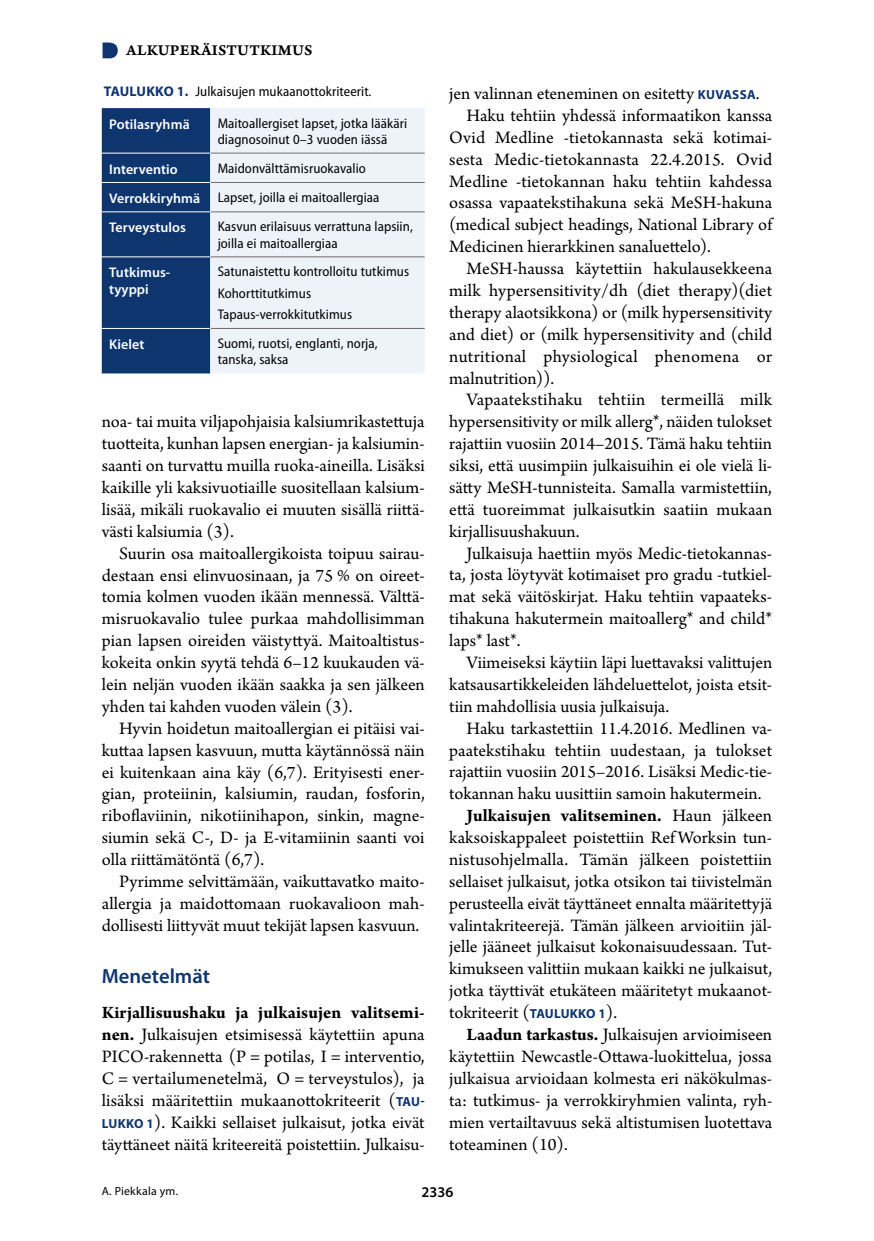
<style>
.page{position:relative;width:874px;height:1241px;background:#fff}
.page>*{position:absolute;margin:0;border:0;box-sizing:border-box;transform-origin:0 0}
.t1{font:600 20.65px "Myriad Pro";color:#0f356f}
.t2{font:18.38px/21.9px "Arno Pro";color:#000;text-align:justify}
.t3{font:700 18.38px "Arno Pro";letter-spacing:.005em;color:#000}
.t4{font:15.75px "Arno Pro Smbd Caption";letter-spacing:.015em;color:#000}
.t5{font:600 14.88px "Myriad Pro";color:#000}
.t6{font:semi-condensed 14px/16.6px "Myriad Pro";letter-spacing:.005em;color:#000}
.t7{font:600 14px/16.6px "Myriad Pro";letter-spacing:.005em;color:#fff}
.t8{font:11.9px "Myriad Pro";letter-spacing:.02em;color:#000}
.s1{font-weight:700;font-stretch:normal;color:#0f356f}
.s2{font-weight:600;font-stretch:normal;color:#fff}
.s3{font-weight:700}
.s4{font-family:"Myriad Pro";font-weight:700;font-size:13.12px;color:#0f356f}
.s5{font-weight:400}
</style>
<div class="page">
<div style="left:102px;top:108px;width:108px;height:265px;background:#0f356f"></div>
<div style="left:210px;top:108px;width:214px;height:265px;background:#eef3fa"></div>
<hr style="left:210px;top:153px;width:214px;height:1px;background:#716f6d">
<hr style="left:210px;top:182px;width:214px;height:1px;background:#716f6d">
<hr style="left:210px;top:211px;width:214px;height:1px;background:#716f6d">
<hr style="left:210px;top:256px;width:214px;height:1px;background:#716f6d">
<hr style="left:210px;top:328px;width:214px;height:1px;background:#716f6d">
<hr style="left:102px;top:153px;width:108px;height:1px;background:#fff">
<hr style="left:102px;top:182px;width:108px;height:1px;background:#fff">
<hr style="left:102px;top:211px;width:108px;height:1px;background:#fff">
<hr style="left:102px;top:256px;width:108px;height:1px;background:#fff">
<hr style="left:102px;top:328px;width:108px;height:1px;background:#fff">
<svg style="left:102px;top:42px;width:16px;height:16px"></svg>
<p class="t4" style="left:126px;top:41px;width:188px">ALKUPERÄISTUTKIMUS</p>
<p class="t6" style="left:104px;top:83px;width:269px"><span class="s1">TAULUKKO 1.</span> Julkaisujen mukaanottokriteerit.</p>
<p class="t7" style="left:109px;top:115px;width:82px">Potilasryhmä</p>
<p class="t6" style="left:217px;top:114px;width:191px">Maitoallergiset lapset, jotka lääkäri diagnosoinut 0–3 vuoden iässä</p>
<p class="t7" style="left:109px;top:160px;width:70px">Interventio</p>
<p class="t6" style="left:109px;top:153px;width:271px;line-height:29.9px;text-indent:108px">Maidonvälttämisruokavalio<br><span class="s2">Verrokkiryhmä</span> Lapset, joilla ei maitoallergiaa<br><span class="s2">Terveystulos</span></p>
<p class="t6" style="left:217px;top:218px;width:196px">Kasvun erilaisuus verrattuna lapsiin, joilla ei maitoallergiaa</p>
<p class="t7" style="left:109px;top:264px;width:63px">Tutkimus&shy;tyyppi</p>
<p class="t6" style="left:217px;top:260px;width:193px;line-height:21.5px">Satunaistettu kontrolloitu tutkimus<br>Kohorttitutkimus<br>Tapaus-verrokkitutkimus</p>
<p class="t7" style="left:109px;top:335px;width:37px">Kielet</p>
<p class="t6" style="left:217px;top:334px;width:161px">Suomi, ruotsi, englanti, norja, tanska, saksa</p>
<p class="t2" style="left:102px;top:412px;width:324px">noa- tai muita viljapohjaisia kalsiumrikastettuja tuotteita, kunhan lapsen energian- ja kalsiumin&shy;saanti on turvattu muilla ruoka-aineilla. Lisäksi kaikille yli kaksivuotiaille suositellaan kalsium&shy;lisää, mikäli ruokavalio ei muuten sisällä riittä&shy;västi kalsiumia (3).</p>
<p class="t2" style="left:102px;top:543px;width:324px;text-indent:17px">Suurin osa maitoallergikoista toipuu sairau&shy;destaan ensi elinvuosinaan, ja 75 % on oireet&shy;tomia kolmen vuoden ikään mennessä. Välttä&shy;misruokavalio tulee purkaa mahdollisimman pian lapsen oireiden väistyttyä. Maitoaltistus&shy;kokeita onkin syytä tehdä 6–12 kuukauden vä&shy;lein neljän vuoden ikään saakka ja sen jälkeen yhden tai kahden vuoden välein (3).</p>
<p class="t2" style="left:102px;top:718px;width:324px;text-indent:17px">Hyvin hoidetun maitoallergian ei pitäisi vai&shy;kuttaa lapsen kasvuun, mutta käytännössä näin ei kuitenkaan aina käy (6,7). Erityisesti ener&shy;gian, proteiinin, kalsiumin, raudan, fosforin, riboflaviinin, nikotiinihapon, sinkin, magne&shy;siumin sekä C-, D- ja E-vitamiinin saanti voi olla riittämätöntä (6,7).</p>
<p class="t2" style="left:102px;top:871px;width:324px;text-indent:17px">Pyrimme selvittämään, vaikuttavatko maito&shy;allergia ja maidottomaan ruokavalioon mah&shy;dollisesti liittyvät muut tekijät lapsen kasvuun.</p>
<p class="t1" style="left:102px;top:963px;width:110px">Menetelmät</p>
<p class="t2" style="left:102px;top:1002px;width:324px"><span class="s3">Kirjallisuushaku ja julkaisujen valitsemi&shy;nen.</span> Julkaisujen etsimisessä käytettiin apuna PICO-rakennetta (P = potilas, I = interventio, C = vertailumenetelmä, O = terveystulos), ja lisäksi määritettiin mukaanottokriteerit (<span class="s4">TAU-LUKKO 1</span>). Kaikki sellaiset julkaisut, jotka eivät täyttäneet näitä kriteereitä poistettiin. Julkaisu-</p>
<p class="t2" style="left:449px;top:84px;width:311px">jen valinnan eteneminen on esitetty <span class="s4">KUVASSA</span>.</p>
<p class="t2" style="left:466px;top:105px;width:307px">Haku tehtiin yhdessä informaatikon kanssa</p>
<p class="t2" style="left:449px;top:127px;width:324px">Ovid Medline ‑tietokannasta sekä kotimai-</p>
<p class="t2" style="left:449px;top:149px;width:324px">sesta Medic-tietokannasta 22.4.2015. Ovid</p>
<p class="t2" style="left:449px;top:171px;width:324px">Medline ‑tietokannan haku tehtiin kahdessa</p>
<p class="t2" style="left:449px;top:193px;width:324px">osassa vapaatekstihakuna sekä MeSH-hakuna</p>
<p class="t2" style="left:449px;top:215px;width:324px">(medical subject headings, National Library of</p>
<p class="t2" style="left:449px;top:237px;width:263px">Medicinen hierarkkinen sanaluettelo).</p>
<p class="t2" style="left:466px;top:258px;width:307px">MeSH-haussa käytettiin hakulausekkeena</p>
<p class="t2" style="left:449px;top:280px;width:324px">milk hypersensitivity/dh (diet therapy)(diet</p>
<p class="t2" style="left:449px;top:302px;width:324px">therapy alaotsikkona) or (milk hypersensitivity</p>
<p class="t2" style="left:449px;top:324px;width:324px">and diet) or (milk hypersensitivity and (child</p>
<p class="t2" style="left:449px;top:346px;width:324px">nutritional physiological phenomena or</p>
<p class="t2" style="left:449px;top:368px;width:107px">malnutrition)).</p>
<p class="t2" style="left:466px;top:390px;width:307px">Vapaatekstihaku tehtiin termeillä milk</p>
<p class="t2" style="left:449px;top:412px;width:324px">hypersensitivity or milk allerg*, näiden tulokset</p>
<p class="t2" style="left:449px;top:433px;width:324px">rajattiin vuosiin 2014–2015. Tämä haku tehtiin</p>
<p class="t2" style="left:449px;top:455px;width:324px">siksi, että uusimpiin julkaisuihin ei ole vielä li-</p>
<p class="t2" style="left:449px;top:477px;width:324px">sätty MeSH-tunnisteita. Samalla varmistettiin,</p>
<p class="t2" style="left:449px;top:499px;width:324px">että tuoreimmat julkaisutkin saatiin mukaan</p>
<p class="t2" style="left:449px;top:521px;width:132px">kirjallisuushakuun.</p>
<p class="t2" style="left:466px;top:543px;width:307px">Julkaisuja haettiin myös Medic-tietokannas-</p>
<p class="t2" style="left:449px;top:565px;width:324px">ta, josta löytyvät kotimaiset pro gradu ‑tutkiel-</p>
<p class="t2" style="left:449px;top:586px;width:324px">mat sekä väitöskirjat. Haku tehtiin vapaateks-</p>
<p class="t2" style="left:449px;top:608px;width:324px">tihakuna hakutermein maitoallerg* and child*</p>
<p class="t2" style="left:449px;top:630px;width:73px">laps* last*.</p>
<p class="t2" style="left:466px;top:652px;width:307px">Viimeiseksi käytiin läpi luettavaksi valittujen</p>
<p class="t2" style="left:449px;top:674px;width:324px">katsausartikkeleiden lähdeluettelot, joista etsit-</p>
<p class="t2" style="left:449px;top:696px;width:221px">tiin mahdollisia uusia julkaisuja.</p>
<p class="t2" style="left:466px;top:718px;width:307px">Haku tarkastettiin 11.4.2016. Medlinen va-</p>
<p class="t2" style="left:449px;top:740px;width:324px">paatekstihaku tehtiin uudestaan, ja tulokset</p>
<p class="t2" style="left:449px;top:761px;width:324px">rajattiin vuosiin 2015–2016. Lisäksi Medic-tie-</p>
<p class="t2" style="left:449px;top:783px;width:313px">tokannan haku uusittiin samoin hakutermein.</p>
<p class="t3" style="left:466px;top:804px;width:307px">Julkaisujen valitseminen. <span class="s5">Haun jälkeen</span></p>
<p class="t2" style="left:449px;top:827px;width:324px">kaksoiskappaleet poistettiin Ref Worksin tun-</p>
<p class="t2" style="left:449px;top:849px;width:324px">nistusohjelmalla. Tämän jälkeen poistettiin</p>
<p class="t2" style="left:449px;top:871px;width:324px">sellaiset julkaisut, jotka otsikon tai tiivistelmän</p>
<p class="t2" style="left:449px;top:893px;width:324px">perusteella eivät täyttäneet ennalta määritettyjä</p>
<p class="t2" style="left:449px;top:914px;width:324px">valintakriteerejä. Tämän jälkeen arvioitiin jäl-</p>
<p class="t2" style="left:449px;top:936px;width:324px">jelle jääneet julkaisut kokonaisuudessaan. Tut-</p>
<p class="t2" style="left:449px;top:958px;width:324px">kimukseen valittiin mukaan kaikki ne julkaisut,</p>
<p class="t2" style="left:449px;top:980px;width:324px">jotka täyttivät etukäteen määritetyt mukaanot-</p>
<p class="t2" style="left:449px;top:1002px;width:169px">tokriteerit (<span class="s4">TAULUKKO 1</span>).</p>
<p class="t2" style="left:466px;top:1024px;width:307px"><span class="s3">Laadun tarkastus.</span> Julkaisujen arvioimiseen</p>
<p class="t2" style="left:449px;top:1046px;width:324px">käytettiin Newcastle-Ottawa-luokittelua, jossa</p>
<p class="t2" style="left:449px;top:1068px;width:324px">julkaisua arvioidaan kolmesta eri näkökulmas-</p>
<p class="t2" style="left:449px;top:1090px;width:324px">ta: tutkimus- ja verrokkiryhmien valinta, ryh-</p>
<p class="t2" style="left:449px;top:1112px;width:324px">mien vertailtavuus sekä altistumisen luotettava</p>
<p class="t2" style="left:449px;top:1133px;width:120px">toteaminen (10).</p>
<p class="t8" style="left:102px;top:1183px;width:78px">A. Piekkala ym.</p>
<p class="t5" style="left:421px;top:1182px;width:33px">2336</p>
</div>
